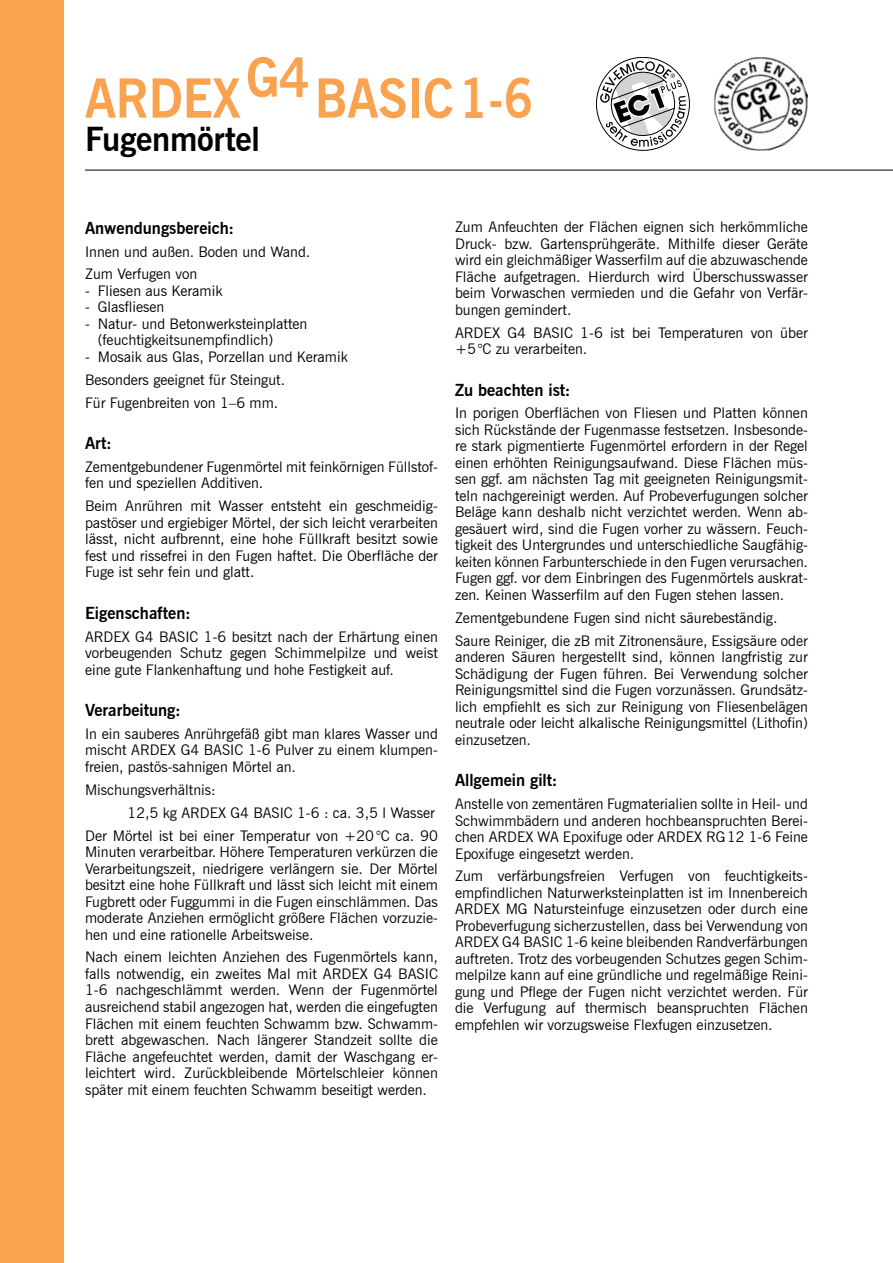
<style>
.page{position:relative;width:893px;height:1263px;background:#fff}
.page>*{position:absolute;margin:0;border:0;box-sizing:border-box;transform-origin:0 0}
.t1{font:700 54px "News Gothic BT";letter-spacing:-.01em;color:#f9a350;scale:.93 1}
.t2{font:700 33px "News Gothic BT";letter-spacing:-.01em;color:#000}
.t3{font:700 16.5px "News Gothic BT";color:#000}
.t4{font:14.7px/16.5px "News Gothic BT";color:#000;text-align:justify}
</style>
<div class="page">
<div style="left:0;top:0;width:64px;height:1263px;background:#f9a350"></div>
<hr style="left:85px;top:170px;width:808px;height:1px;background:#000">
<img style="left:714px;top:57px;width:94px;height:94px">
<svg style="left:596px;top:57px;width:94px;height:94px"></svg>
<h1 class="t1" style="left:85px;top:66px;width:483px">ARDEXG4BASIC1-6</h1>
<h2 class="t2" style="left:85px;top:119px;width:176px">Fugenmörtel</h2>
<p class="t3" style="left:85px;top:218px;width:151px">Anwendungsbereich:</p>
<p class="t4" style="left:85px;top:240px;width:227px;line-height:22.8px">Innen und außen. Boden und Wand.<br>Zum Verfugen von</p>
<p class="t4" style="left:85px;top:282px;width:139px">- Fliesen aus Keramik</p>
<p class="t4" style="left:85px;top:299px;width:81px">- Glasfliesen</p>
<p class="t4" style="left:98px;top:315px;width:211px;text-indent:-13px">- Natur- und Betonwerksteinplatten (feuchtigkeitsunempfindlich)</p>
<p class="t4" style="left:85px;top:345px;width:264px;line-height:22.8px;text-align:left">- Mosaik aus Glas, Porzellan und Keramik<br>Besonders geeignet für Steingut.<br>Für Fugenbreiten von 1–6 mm.</p>
<p class="t3" style="left:85px;top:433px;width:28px">Art:</p>
<p class="t4" style="left:85px;top:458px;width:354px">Zementgebundener Fugenmörtel mit feinkörnigen Füllstof&shy;fen und speziellen Additiven.</p>
<p class="t4" style="left:85px;top:498px;width:354px">Beim Anrühren mit Wasser entsteht ein geschmeidig&shy;pastöser und ergiebiger Mörtel, der sich leicht verarbeiten lässt, nicht aufbrennt, eine hohe Füllkraft besitzt sowie fest und rissefrei in den Fugen haftet. Die Oberfläche der Fuge ist sehr fein und glatt.</p>
<p class="t3" style="left:85px;top:603px;width:107px">Eigenschaften:</p>
<p class="t4" style="left:85px;top:628px;width:354px">ARDEX G4 BASIC 1-6 besitzt nach der Erhärtung einen vorbeugenden Schutz gegen Schimmelpilze und weist eine gute Flankenhaftung und hohe Festigkeit auf.</p>
<p class="t3" style="left:85px;top:700px;width:97px">Verarbeitung:</p>
<p class="t4" style="left:85px;top:725px;width:354px">In ein sauberes Anrührgefäß gibt man klares Wasser und mischt ARDEX G4 BASIC 1-6 Pulver zu einem klumpen&shy;freien, pastös-sahnigen Mörtel an.</p>
<p class="t4" style="left:85px;top:781px;width:132px">Mischungsverhältnis:</p>
<p class="t4" style="left:128px;top:804px;width:309px">12,5 kg ARDEX G4 BASIC 1-6 : ca. 3,5 l Wasser</p>
<p class="t4" style="left:85px;top:827px;width:354px">Der Mörtel ist bei einer Temperatur von +20°C ca. 90</p>
<p class="t4" style="left:85px;top:843px;width:354px">Minuten verarbeitbar. Höhere Temperaturen verkürzen die Verarbeitungszeit, niedrigere verlängern sie. Der Mörtel besitzt eine hohe Füllkraft und lässt sich leicht mit einem Fugbrett oder Fuggummi in die Fugen einschlämmen. Das moderate Anziehen ermöglicht größere Flächen vorzuzie&shy;hen und eine rationelle Arbeitsweise.</p>
<p class="t4" style="left:85px;top:949px;width:354px">Nach einem leichten Anziehen des Fugenmörtels kann, falls notwendig, ein zweites Mal mit ARDEX G4 BASIC 1-6 nachgeschlämmt werden. Wenn der Fugenmörtel ausreichend stabil angezogen hat, werden die eingefugten Flächen mit einem feuchten Schwamm bzw. Schwamm&shy;brett abgewaschen. Nach längerer Standzeit sollte die Fläche angefeuchtet werden, damit der Waschgang er&shy;leichtert wird. Zurückbleibende Mörtelschleier können später mit einem feuchten Schwamm beseitigt werden.</p>
<p class="t4" style="left:455px;top:219px;width:354px">Zum Anfeuchten der Flächen eignen sich herkömmliche Druck- bzw. Gartensprühgeräte. Mithilfe dieser Geräte wird ein gleichmäßiger Wasserfilm auf die abzuwaschende Fläche aufgetragen. Hierdurch wird Überschusswasser beim Vorwaschen vermieden und die Gefahr von Verfär&shy;bungen gemindert.</p>
<p class="t4" style="left:455px;top:324px;width:354px">ARDEX G4 BASIC 1-6 ist bei Temperaturen von über +5°C zu verarbeiten.</p>
<p class="t3" style="left:455px;top:380px;width:117px">Zu beachten ist:</p>
<p class="t4" style="left:455px;top:405px;width:354px">In porigen Oberflächen von Fliesen und Platten können sich Rückstände der Fugenmasse festsetzen. Insbesonde&shy;re stark pigmentierte Fugenmörtel erfordern in der Regel einen erhöhten Reinigungsaufwand. Diese Flächen müs&shy;sen ggf. am nächsten Tag mit geeigneten Reinigungsmit&shy;teln nachgereinigt werden. Auf Probeverfugungen solcher Beläge kann deshalb nicht verzichtet werden. Wenn ab&shy;gesäuert wird, sind die Fugen vorher zu wässern. Feuch&shy;tigkeit des Untergrundes und unterschiedliche Saugfähig&shy;keiten können Farbunterschiede in den Fugen verursachen.<br>Fugen ggf. vor dem Einbringen des Fugenmörtels auskrat&shy;zen. Keinen Wasserfilm auf den Fugen stehen lassen.</p>
<p class="t4" style="left:455px;top:606px;width:354px;line-height:22.8px">Zementgebundene Fugen sind nicht säurebeständig.<br>Saure Reiniger, die zB mit Zitronensäure, Essigsäure oder</p>
<p class="t4" style="left:455px;top:649px;width:354px">anderen Säuren hergestellt sind, können langfristig zur Schädigung der Fugen führen. Bei Verwendung solcher Reinigungsmittel sind die Fugen vorzunässen. Grundsätz&shy;lich empfiehlt es sich zur Reinigung von Fliesenbelägen neutrale oder leicht alkalische Reinigungsmittel (Lithofin) einzusetzen.</p>
<p class="t3" style="left:455px;top:770px;width:104px">Allgemein gilt:</p>
<p class="t4" style="left:455px;top:795px;width:354px">Anstelle von zementären Fugmaterialien sollte in Heil- und Schwimmbädern und anderen hochbeanspruchten Berei&shy;chen ARDEX WA Epoxifuge oder ARDEX RG12 1-6 Feine Epoxifuge eingesetzt werden.</p>
<p class="t4" style="left:455px;top:868px;width:354px">Zum verfärbungsfreien Verfugen von feuchtigkeits&shy;empfindlichen Naturwerksteinplatten ist im Innenbereich ARDEX MG Natursteinfuge einzusetzen oder durch eine Probeverfugung sicherzustellen, dass bei Verwendung von ARDEX G4 BASIC 1-6 keine bleibenden Randverfärbungen auftreten. Trotz des vorbeugenden Schutzes gegen Schim&shy;melpilze kann auf eine gründliche und regelmäßige Reini&shy;gung und Pflege der Fugen nicht verzichtet werden. Für die Verfugung auf thermisch beanspruchten Flächen empfehlen wir vorzugsweise Flexfugen einzusetzen.</p>
</div>
